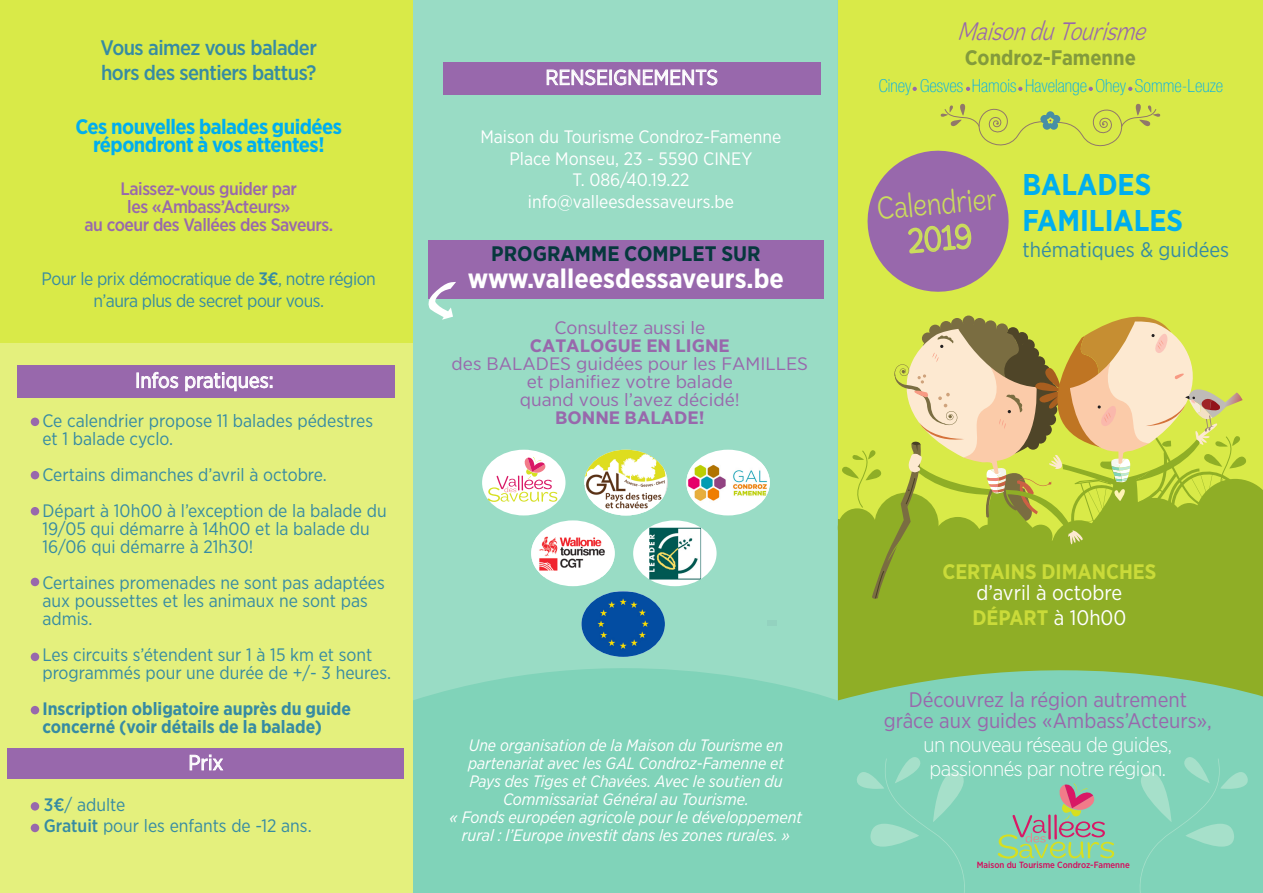
<style>
.page{position:relative;width:1263px;height:893px;background:#fff}
.page>*{position:absolute;margin:0;border:0;box-sizing:border-box;transform-origin:0 0}
.t1{font:36px "Marigny";color:#cbdc5d;scale:.75 1}
.t2{font:33.15px "Marigny";color:#cbdc5d;scale:.75 1}
.t3{font:700 30px "Gotham Narrow";color:#00aeef}
.t4{font:700 27px "Gotham Narrow";color:#fff}
.t5{font:italic 27px "Marigny";color:#9868ac;scale:.75 1}
.t6{font:21px "Gotham Narrow";color:#9868ac}
.t7{font:300 21px "Gotham Narrow";letter-spacing:-.025em;color:#fff}
.t8{font:700 21px "Gotham Narrow";letter-spacing:-.025em;color:#00aeef}
.t9{font:21px "Gotham Narrow";color:#fff}
.t10{font:500 21px "Gotham Narrow";letter-spacing:-.025em;color:#368ba3}
.t11{font:700 21px "Gotham Narrow";color:#cadb39}
.t12{font:21px "Gotham Narrow";color:#368ba3}
.t13{font:700 21px "Gotham Narrow";color:#06383d}
.t14{font:700 21px "Gotham Narrow";color:#839b3c}
.t15{font:18px/18px "Gotham Narrow";color:#368ba3}
.t16{font:18px "Gotham Narrow";color:#fff}
.t17{font:18px "Gotham Narrow";color:#9868ac;scale:1.1 1}
.t18{font:500 18px "Gotham Narrow";letter-spacing:-.025em;color:#9868ac}
.t19{font:700 18px "Gotham Narrow";color:#368ba3}
.t20{font:18px/21.6px "Gotham Narrow";letter-spacing:-.025em;color:#368ba3;text-align:center}
.t21{font:100 condensed 18px "Helvetica Neue LT Std";color:#00aeef}
.t22{font:700 18px "Gotham Narrow";color:#9868ac;scale:1.1 1}
.t23{font:italic 16.5px/18px "Gotham Narrow";color:#fff;text-align:center}
.t24{font:500 9px "Gotham Narrow";color:#d6095b}
.s1{font-weight:500}
.s2{font-weight:400;color:#fff}
</style>
<div class="page">
<div style="left:838px;top:0;width:425px;height:617px;background:#d9ea48"></div>
<div style="left:412px;top:0;width:426px;height:893px;background:#80d3b9"></div>
<div style="left:838px;top:592px;width:425px;height:301px;background:#80d3b9"></div>
<svg style="left:838px;top:519px;width:425px;height:181px;fill:#8fae26"></svg>
<div style="left:412px;top:0;width:426px;height:700px;background:#99dcc5"></div>
<div style="left:838px;top:508px;width:39px;height:39px;background:#8fae26;border-radius:50%"></div>
<svg style="left:857px;top:757px;width:108px;height:136px"></svg>
<svg style="left:1139px;top:757px;width:109px;height:136px"></svg>
<svg style="left:841px;top:315px;width:422px;height:284px"></svg>
<div style="left:0;top:0;width:412px;height:893px;background:#d9ea48"></div>
<div style="left:0;top:344px;width:412px;height:549px;background:#e4f07d"></div>
<svg style="left:912px;top:87px;width:5px;height:4px"></svg>
<svg style="left:966px;top:87px;width:4px;height:4px"></svg>
<svg style="left:1018px;top:87px;width:4px;height:4px"></svg>
<svg style="left:1089px;top:87px;width:4px;height:4px"></svg>
<svg style="left:1128px;top:87px;width:4px;height:4px"></svg>
<svg style="left:867px;top:103px;width:294px;height:189px"></svg>
<svg style="left:998px;top:783px;width:116px;height:76px"></svg>
<div style="left:17px;top:365px;width:377px;height:33px;background:#9868ac"></div>
<div style="left:7px;top:748px;width:397px;height:31px;background:#9868ac"></div>
<svg style="left:189px;top:754px;width:35px;height:17px"></svg>
<div style="left:31px;top:802px;width:8px;height:9px;background:#9868ac;border-radius:50%"></div>
<div style="left:31px;top:824px;width:8px;height:8px;background:#9868ac;border-radius:50%"></div>
<div style="left:428px;top:240px;width:396px;height:59px;background:#9868ac"></div>
<div style="left:767px;top:620px;width:10px;height:6px;background:#93d2bf"></div>
<svg style="left:137px;top:372px;width:42px;height:17px"></svg>
<svg style="left:185px;top:372px;width:87px;height:19px"></svg>
<div style="left:443px;top:62px;width:377px;height:32px;background:#9868ac"></div>
<svg style="left:546px;top:69px;width:62px;height:17px"></svg>
<div style="left:609px;top:70px;width:3px;height:15px;border:1px solid #fff"></div>
<svg style="left:614px;top:69px;width:104px;height:17px"></svg>
<div style="left:482px;top:450px;width:83px;height:65px;background:#fff;border-radius:50%"></div>
<svg style="left:488px;top:457px;width:69px;height:45px"></svg>
<img style="left:584px;top:450px;width:84px;height:65px">
<div style="left:686px;top:450px;width:84px;height:65px;background:#fff;border-radius:50%"></div>
<img style="left:686px;top:462px;width:84px;height:41px">
<div style="left:531px;top:520px;width:84px;height:66px;background:#fff;border-radius:50%"></div>
<img style="left:531px;top:530px;width:84px;height:47px">
<div style="left:633px;top:520px;width:84px;height:66px;background:#fff;border-radius:50%"></div>
<img style="left:649px;top:528px;width:52px;height:52px">
<img style="left:581px;top:591px;width:84px;height:66px">
<div style="left:31px;top:418px;width:8px;height:8px;background:#9868ac;border-radius:50%"></div>
<div style="left:31px;top:471px;width:8px;height:8px;background:#9868ac;border-radius:50%"></div>
<div style="left:31px;top:507px;width:8px;height:8px;background:#9868ac;border-radius:50%"></div>
<div style="left:31px;top:578px;width:8px;height:8px;background:#9868ac;border-radius:50%"></div>
<div style="left:31px;top:653px;width:8px;height:8px;background:#9868ac;border-radius:50%"></div>
<div style="left:31px;top:706px;width:8px;height:8px;background:#9868ac;border-radius:50%"></div>
<svg style="left:427px;top:282px;width:29px;height:38px"></svg>
<p class="t10" style="left:101px;top:34px;width:218px">Vous aimez vous balader</p>
<p class="t10" style="left:101px;top:60px;width:217px">hors des sentiers battus?</p>
<p class="t8" style="left:75px;top:113px;width:268px">Ces nouvelles balades guidées</p>
<p class="t8" style="left:93px;top:131px;width:233px">répondront à vos attentes!</p>
<p class="t18" style="left:121px;top:178px;width:178px">Laissez-vous guider par</p>
<p class="t18" style="left:127px;top:196px;width:165px">les «Ambass’Acteurs»</p>
<p class="t18" style="left:84px;top:214px;width:250px">au coeur des Vallées des Saveurs.</p>
<p class="t20" style="left:42px;top:268px;width:336px">Pour le prix démocratique de <span class="s1">3€</span>, notre région n’aura plus de secret pour vous.</p>
<p class="t9" style="left:135px;top:367px;width:140px">Infos pratiques:</p>
<p class="t15" style="left:42px;top:411px;width:332px">Ce calendrier propose 11 balades pédestres</p>
<p class="t15" style="left:42px;top:429px;width:132px">et 1 balade cyclo.</p>
<p class="t15" style="left:42px;top:465px;width:286px">Certains dimanches d’avril à octobre.</p>
<p class="t15" style="left:42px;top:501px;width:346px">Départ à 10h00 à l’exception de la balade du<br>19/05 qui démarre à 14h00 et la balade du<br>16/06 qui démarre à 21h30!</p>
<p class="t15" style="left:42px;top:573px;width:344px">Certaines promenades ne sont pas adaptées aux poussettes et les animaux ne sont pas admis.</p>
<p class="t15" style="left:42px;top:645px;width:331px">Les circuits s’étendent sur 1 à 15 km et sont</p>
<p class="t15" style="left:42px;top:663px;width:350px">programmés pour une durée de +/- 3 heures.</p>
<p class="t19" style="left:42px;top:697px;width:310px">Inscription obligatoire auprès du guide</p>
<p class="t19" style="left:42px;top:715px;width:281px">concerné (voir détails de la balade)</p>
<p class="t9" style="left:188px;top:749px;width:36px">Prix</p>
<p class="t15" style="left:44px;top:795px;width:83px"><span class="s1">3€</span>/ adulte</p>
<p class="t15" style="left:44px;top:816px;width:269px"><span class="s1">Gratuit</span> pour les enfants de -12 ans.</p>
<p class="t9" style="left:545px;top:64px;width:174px">RENSEIGNEMENTS</p>
<p class="t16" style="left:480px;top:126px;width:302px">Maison du Tourisme Condroz-Famenne</p>
<p class="t16" style="left:509px;top:147px;width:244px">Place Monseu, 23 - 5590 CINEY</p>
<p class="t16" style="left:572px;top:169px;width:119px">T. 086/40.19.22</p>
<p class="t16" style="left:528px;top:190px;width:207px">info@valleesdessaveurs.be</p>
<p class="t13" style="left:491px;top:240px;width:271px">PROGRAMME COMPLET SUR</p>
<p class="t4" style="left:468px;top:261px;width:318px">www.valleesdessaveurs.be</p>
<p class="t17" style="left:554px;top:316px;width:139px">Consultez aussi le</p>
<p class="t22" style="left:530px;top:334px;width:183px">CATALOGUE EN LIGNE</p>
<p class="t17" style="left:452px;top:352px;width:326px">des BALADES guidées pour les FAMILLES</p>
<p class="t17" style="left:527px;top:370px;width:189px">et planifiez votre balade</p>
<p class="t17" style="left:520px;top:388px;width:201px">quand vous l’avez décidé!</p>
<p class="t22" style="left:555px;top:406px;width:137px">BONNE BALADE!</p>
<p class="t23" style="left:450px;top:736px;width:354px">Une organisation de la Maison du Tourisme en partenariat avec les GAL Condroz-Famenne et<br>Pays des Tiges et Chavées. Avec le soutien du Commissariat Général au Tourisme.<br>« Fonds européen agricole pour le développement rural : l’Europe investit dans les zones rurales. »</p>
<p class="t5" style="left:957px;top:15px;width:265px">MaisonduTourisme</p>
<p class="t14" style="left:965px;top:44px;width:172px">Condroz-Famenne</p>
<p class="t21" style="left:879px;top:76px;width:346px">Ciney Gesves Hamois Havelange Ohey Somme-Leuze</p>
<p class="t2" style="left:875px;top:188px;width:162px;rotate:-5deg">Calendrier</p>
<p class="t1" style="left:906px;top:219px;width:87px;rotate:-5deg">2019</p>
<p class="t3" style="left:1022px;top:166px;width:130px">BALADES</p>
<p class="t3" style="left:1022px;top:202px;width:162px">FAMILIALES</p>
<p class="t12" style="left:1022px;top:236px;width:208px">thématiques &amp; guidées</p>
<p class="t11" style="left:942px;top:558px;width:216px">CERTAINS DIMANCHES</p>
<p class="t9" style="left:976px;top:579px;width:147px">d’avril à octobre</p>
<p class="t11" style="left:972px;top:604px;width:156px">DÉPART <span class="s2">à 10h00</span></p>
<p class="t6" style="left:909px;top:686px;width:280px">Découvrez la région autrement</p>
<p class="t6" style="left:884px;top:707px;width:329px">grâce aux guides «Ambass’Acteurs»,</p>
<p class="t7" style="left:923px;top:731px;width:250px">un nouveau réseau de guides,</p>
<p class="t7" style="left:929px;top:755px;width:238px">passionnés par notre région.</p>
<p class="t24" style="left:977px;top:859px;width:154px">Maison du Tourisme Condroz-Famenne</p>
</div>
